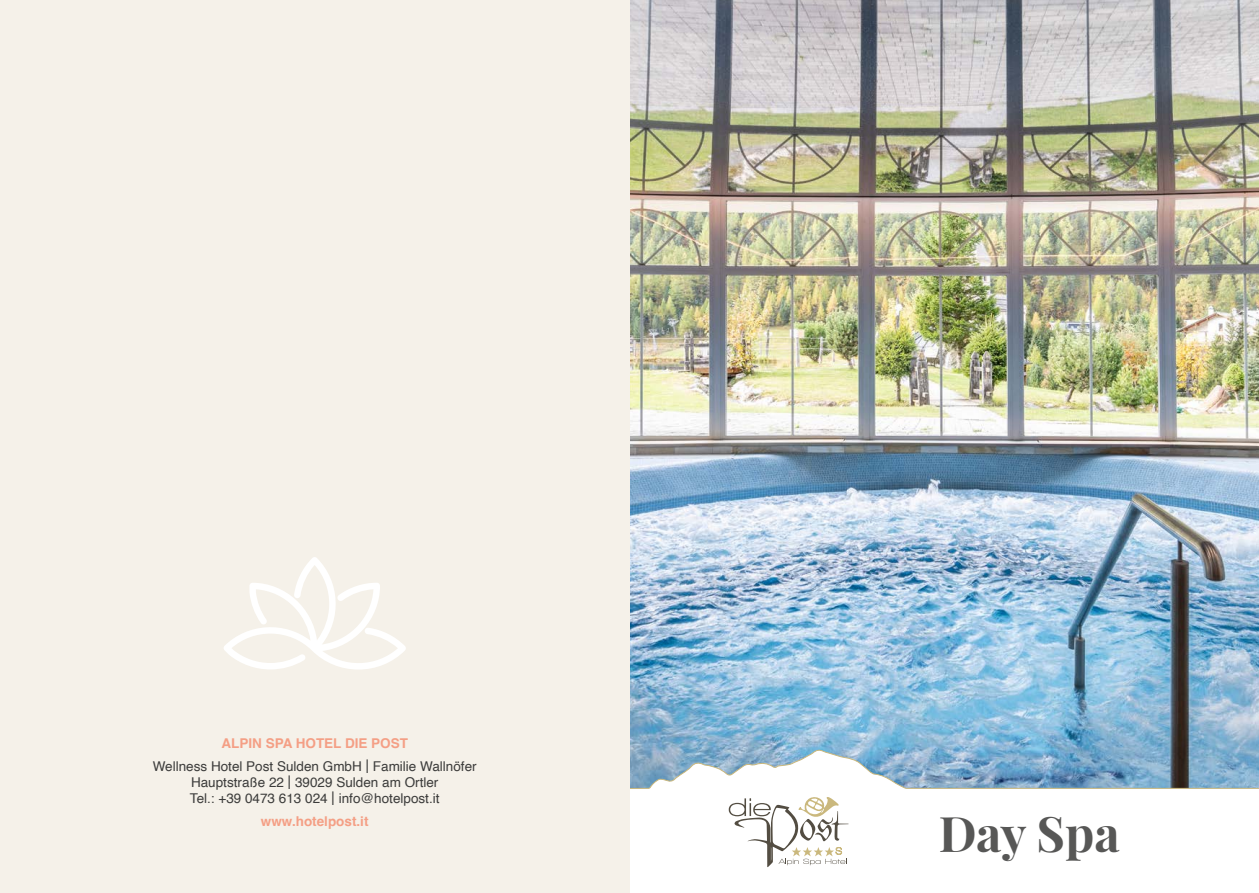
<style>
.page{position:relative;width:1259px;height:893px;background:#fff}
.page>*{position:absolute;margin:0;border:0;box-sizing:border-box;transform-origin:0 0}
.t1{font:700 48.9px "Playfair Display";letter-spacing:-.005em;color:#575756}
.t2{font:13.5px/23.2px "Helvetica";color:#3c3c3b;text-align:center}
.t3{font:700 13.5px "Helvetica";color:#f49f85}
.s1{font-weight:700;color:#f49f85}
.s2{font-size:18.9px}
</style>
<div class="page">
<img style="left:629px;top:0;width:630px;height:749px">
<svg style="left:629px;top:749px;width:630px;height:144px"></svg>
<svg style="left:729px;top:796px;width:120px;height:71px"></svg>
<div style="left:0;top:0;width:629px;height:893px;background:#f5f1e9"></div>
<svg style="left:224px;top:557px;width:182px;height:113px"></svg>
<p class="t2" style="left:153px;top:732px;width:325px"><span class="s1">ALPIN SPA HOTEL DIE POST<br></span>Wellness Hotel Post Sulden GmbH <span class="s2">|</span> Familie Wallnöfer</p>
<p class="t2" style="left:190px;top:775px;width:251px;line-height:16.2px;text-align:left">Hauptstraße 22 <span class="s2">|</span> 39029 Sulden am Ortler<br>Tel.: +39 0473 613 024 <span class="s2">|</span> info@hotelpost.it</p>
<p class="t3" style="left:261px;top:813px;width:109px">www.hotelpost.it</p>
<h1 class="t1" style="left:938px;top:803px;width:183px">Day Spa</h1>
</div>
